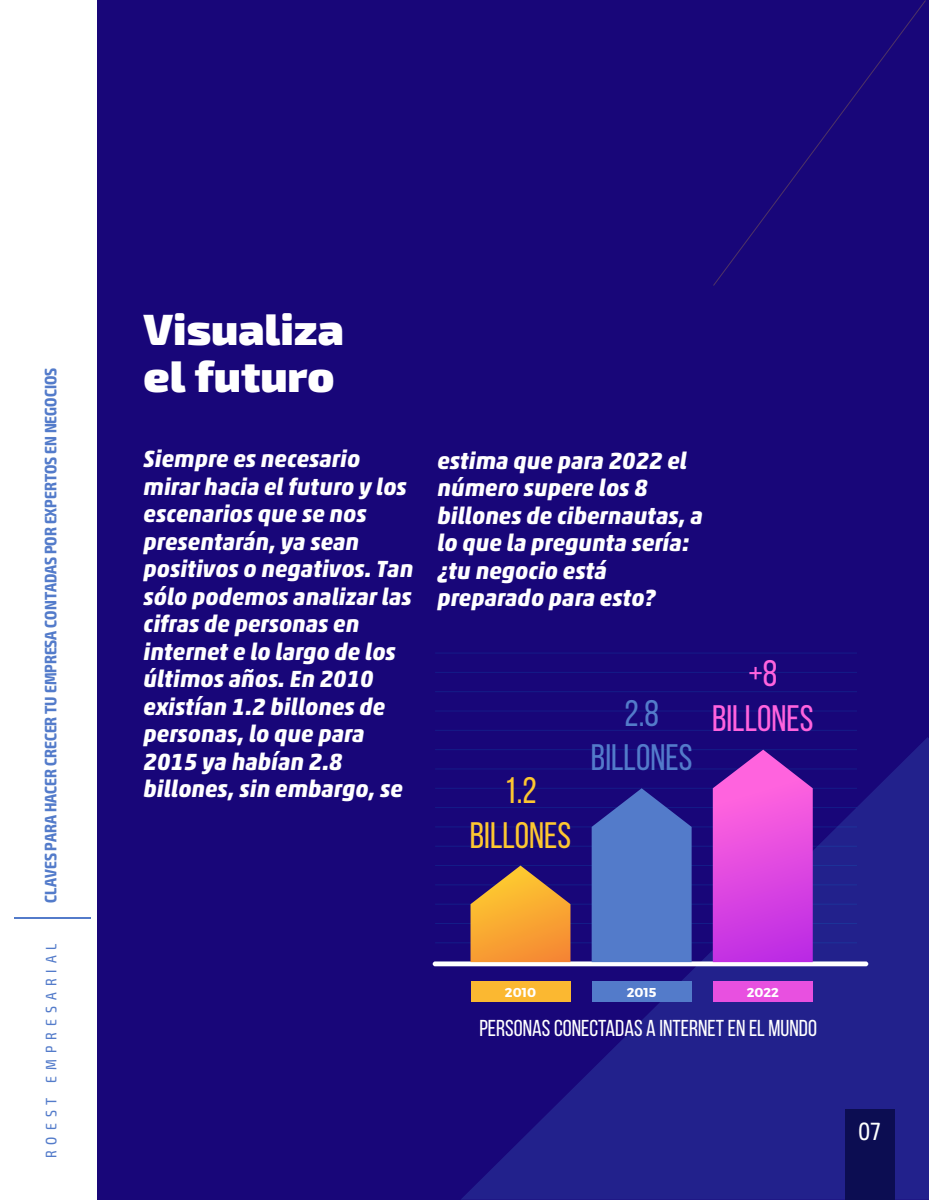
<style>
.page{position:relative;width:929px;height:1200px;background:#fff}
.page>*{position:absolute;margin:0;border:0;box-sizing:border-box;transform-origin:0 0}
.t1{font:900 43.75px/47.5px "Exo 2";color:#fff}
.t2{font:36.88px/44.2px "Bebas Neue";color:#fdc730;text-align:center}
.t3{font:36.88px/44.2px "Bebas Neue";color:#537bca;text-align:center}
.t4{font:36.88px/44.2px "Bebas Neue";color:#ff63de;text-align:center}
.t5{font:condensed 25px "Exo 2";color:#fff}
.t6{font:italic 700 23.75px/27.5px "Akko Pro";color:#fff}
.t7{font:23px "Bebas Neue";color:#fff}
.t8{font:700 condensed 16.56px "Exo 2";color:#537bca}
.t9{font:condensed 15.12px "Exo 2";letter-spacing:.4em;color:#537bca}
.t10{font:700 12.88px "Montserrat";color:#fff}
</style>
<div class="page">
<hr style="left:15px;top:917px;width:76px;height:2px;background:#537bca">
<div style="left:98px;top:0;width:831px;height:1200px;background:#180679"></div>
<svg style="left:461px;top:737px;width:468px;height:463px;fill:#22218c"></svg>
<svg style="left:714px;top:1px;width:211px;height:284px"></svg>
<div style="left:845px;top:1110px;width:49px;height:90px;background:#0c0d52"></div>
<hr style="left:435px;top:943px;width:422px;height:1px;background:#009fe3">
<hr style="left:435px;top:923px;width:422px;height:1px;background:#009fe3">
<hr style="left:435px;top:904px;width:422px;height:1px;background:#009fe3">
<hr style="left:435px;top:885px;width:422px;height:1px;background:#009fe3">
<hr style="left:435px;top:865px;width:422px;height:1px;background:#009fe3">
<hr style="left:435px;top:846px;width:422px;height:1px;background:#009fe3">
<hr style="left:435px;top:827px;width:422px;height:1px;background:#009fe3">
<hr style="left:435px;top:807px;width:422px;height:1px;background:#009fe3">
<hr style="left:435px;top:788px;width:422px;height:1px;background:#009fe3">
<hr style="left:435px;top:769px;width:422px;height:1px;background:#009fe3">
<hr style="left:435px;top:749px;width:422px;height:1px;background:#009fe3">
<hr style="left:435px;top:730px;width:422px;height:1px;background:#009fe3">
<hr style="left:435px;top:711px;width:422px;height:1px;background:#009fe3">
<hr style="left:435px;top:691px;width:422px;height:1px;background:#009fe3">
<hr style="left:435px;top:672px;width:422px;height:1px;background:#009fe3">
<hr style="left:435px;top:653px;width:422px;height:1px;background:#009fe3">
<svg style="left:433px;top:961px;width:435px;height:5px;background:#f5f3f8"></svg>
<svg style="left:470px;top:866px;width:100px;height:96px"></svg>
<div style="left:470px;top:981px;width:100px;height:21px;background:#fbb831"></div>
<svg style="left:592px;top:788px;width:99px;height:174px;background:#4c6ec1"></svg>
<div style="left:592px;top:981px;width:99px;height:21px;background:#537bca"></div>
<svg style="left:713px;top:750px;width:100px;height:212px;background:#cf44d7"></svg>
<div style="left:713px;top:981px;width:100px;height:21px;background:#e850e0"></div>
<p class="t8" style="left:41px;top:903px;width:536px;rotate:-90deg">CLAVES PARA HACER CRECER TU EMPRESA CONTADAS POR EXPERTOS EN NEGOCIOS</p>
<p class="t9" style="left:42px;top:1158px;width:216px;rotate:-90deg">ROEST EMPRESARIAL</p>
<h1 class="t1" style="left:144px;top:303px;width:202px">Visualiza el futuro</h1>
<p class="t6" style="left:144px;top:445px;width:271px">Siempre es necesario mirar hacia el futuro y los escenarios que se nos presentarán, ya sean positivos o negativos. Tan sólo podemos analizar las cifras de personas en internet e lo largo de los últimos años. En 2010 existían 1.2 billones de personas, lo que para<br>2015 ya habían 2.8 billones, sin embargo, se</p>
<p class="t6" style="left:437px;top:447px;width:267px">estima que para 2022 el número supere los 8 billones de cibernautas, a lo que la pregunta sería: ¿tu negocio está preparado para esto?</p>
<h2 class="t3" style="left:591px;top:691px;width:103px">2.8<br>BILLONES</h2>
<h2 class="t2" style="left:470px;top:768px;width:103px">1.2<br>BILLONES</h2>
<h2 class="t4" style="left:712px;top:651px;width:103px">+8<br>BILLONES</h2>
<p class="t10" style="left:505px;top:984px;width:33px">2010</p>
<p class="t10" style="left:627px;top:984px;width:31px">2015</p>
<p class="t10" style="left:746px;top:984px;width:34px">2022</p>
<p class="t7" style="left:479px;top:1016px;width:339px">PERSONAS CONECTADAS A INTERNET EN EL MUNDO</p>
<p class="t5" style="left:858px;top:1116px;width:24px">07</p>
</div>
